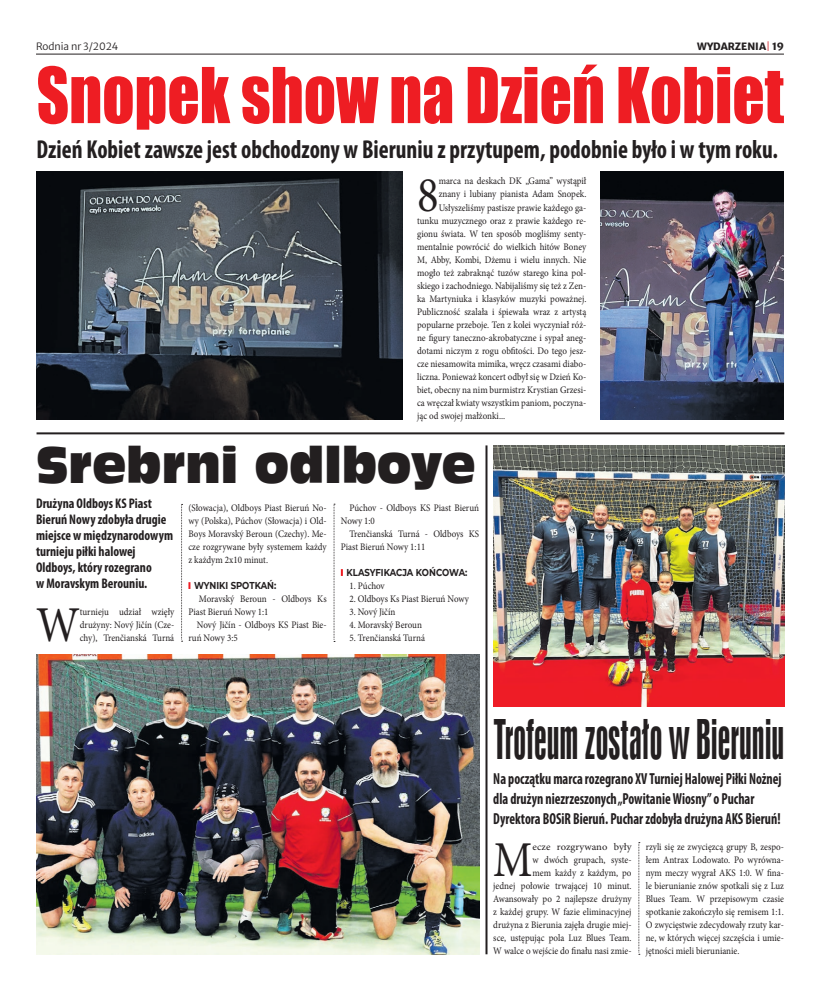
<style>
.page{position:relative;width:820px;height:993px;background:#fff}
.page>*{position:absolute;margin:0;border:0;box-sizing:border-box;transform-origin:0 0}
.tytul_maly{font:71px "Impact";color:#ee1d23;scale:.89 1}
.tytul_maly-2{font:51.1px "Swis 924 EU";color:#231f20;scale:.77 1}
.Tekst{font:50.1px "Minion Pro";color:#231f20;scale:.9 1}
.Tekst-2{font:50.1px "Minion Pro";color:#231f20;scale:.88 1}
.tytul_maly-3{font:47.7px "Incised 901 Ct EU";color:#231f20;scale:.95 1}
.Tekst-3{font:700 condensed 26px "Myriad Pro";color:#231f20;scale:.91 1}
.Tekst-4{font:700 condensed 16px/20px "Myriad Pro";color:#231f20;scale:.85 1}
.Tekst-5{font:700 condensed 14px/16px "Myriad Pro";color:#231f20;scale:.95 1}
.Tekst-6{font:10px/13px "Minion Pro";color:#231f20;scale:.9 1}
.Tekst-7{font:10px/13px "Minion Pro";color:#231f20;text-align:right;scale:1.05 1}
.t1{font:700 10px "Montserrat";color:#231f20;scale:.85 1}
.Tekst-8{font:10px "Merriweather Sans";color:#231f20}
.Tekst-9{font:800 10px "Merriweather Sans";color:#231f20}
.s1{font-weight:400;color:#d1232a}
</style>
<div class="page">
<hr style="left:36px;top:54px;width:747px;height:1px;background:#231f20">
<img style="left:493px;top:445px;width:291px;height:261px">
<hr style="left:36px;top:432px;width:748px;height:2px;background:#231f20">
<hr style="left:485px;top:445px;width:2px;height:508px;background:#231f20">
<svg style="left:638px;top:842px;width:1px;height:112px"></svg>
<img style="left:36px;top:654px;width:443px;height:299px">
<svg style="left:181px;top:504px;width:1px;height:137px"></svg>
<svg style="left:333px;top:503px;width:2px;height:139px"></svg>
<svg style="left:188px;top:582px;width:2px;height:6px"></svg>
<svg style="left:341px;top:569px;width:2px;height:6px"></svg>
<img style="left:600px;top:171px;width:183px;height:248px">
<img style="left:36px;top:171px;width:367px;height:248px">
<p class="Tekst-8" style="left:36px;top:37px;width:84px">Rodnia nr 3/2024</p>
<p class="Tekst-9" style="left:697px;top:37px;width:88px">WYDARZENIA<span class="s1">|</span> 19</p>
<p class="tytul_maly" style="left:36px;top:40px;width:841px">Snopek show na Dzień Kobiet</p>
<p class="Tekst-3" style="left:36px;top:133px;width:816px">Dzień Kobiet zawsze jest obchodzony w Bieruniu z przytupem, podobnie było i w tym roku.</p>
<p class="Tekst" style="left:417px;top:161px;width:26px">8</p>
<p class="Tekst-6" style="left:438px;top:175px;width:165px">marca na deskach DK „Gama” wystąpił</p>
<p class="Tekst-6" style="left:438px;top:188px;width:165px">znany i lubiany pianista Adam Snopek.</p>
<p class="Tekst-6" style="left:438px;top:201px;width:165px">Usłyszeliśmy pastisze prawie każdego ga-</p>
<p class="Tekst-6" style="left:417px;top:214px;width:189px">tunku muzycznego oraz z prawie każdego re-</p>
<p class="Tekst-6" style="left:417px;top:227px;width:189px">gionu świata. W ten sposób mogliśmy senty-</p>
<p class="Tekst-6" style="left:417px;top:240px;width:189px">mentalnie powrócić do wielkich hitów Boney</p>
<p class="Tekst-6" style="left:417px;top:253px;width:189px">M, Abby, Kombi, Dżemu i wielu innych. Nie</p>
<p class="Tekst-6" style="left:417px;top:266px;width:189px">mogło też zabraknąć tuzów starego kina pol-</p>
<p class="Tekst-6" style="left:417px;top:279px;width:189px">skiego i zachodniego. Nabijaliśmy się też z Zen-</p>
<p class="Tekst-6" style="left:417px;top:292px;width:189px">ka Martyniuka i klasyków muzyki poważnej.</p>
<p class="Tekst-6" style="left:417px;top:305px;width:189px">Publiczność szalała i śpiewała wraz z artystą</p>
<p class="Tekst-6" style="left:417px;top:318px;width:189px">popularne przeboje. Ten z kolei wyczyniał róż-</p>
<p class="Tekst-6" style="left:417px;top:331px;width:189px">ne figury taneczno-akrobatyczne i sypał aneg-</p>
<p class="Tekst-6" style="left:417px;top:344px;width:189px">dotami niczym z rogu obfitości. Do tego jesz-</p>
<p class="Tekst-6" style="left:417px;top:357px;width:189px">cze niesamowita mimika, wręcz czasami diabo-</p>
<p class="Tekst-6" style="left:417px;top:370px;width:189px">liczna. Ponieważ koncert odbył się w Dzień Ko-</p>
<p class="Tekst-6" style="left:417px;top:383px;width:189px">biet, obecny na nim burmistrz Krystian Grzesi-</p>
<p class="Tekst-6" style="left:417px;top:396px;width:189px">ca wręczał kwiaty wszystkim paniom, poczyna-</p>
<p class="Tekst-6" style="left:417px;top:409px;width:99px">jąc od swojej małżonki...</p>
<p class="tytul_maly-3" style="left:36px;top:435px;width:464px">Srebrni odlboye</p>
<p class="Tekst-5" style="left:36px;top:495px;width:146px">Drużyna Oldboys KS Piast<br>Bieruń Nowy zdobyła drugie miejsce w międzynarodowym turnieju piłki halowej<br>Oldboys, który rozegrano<br>w Moravskym Berouniu.</p>
<p class="Tekst-6" style="left:188px;top:501px;width:155px;text-align:justify">(Słowacja), Oldboys Piast Bieruń No&shy;wy (Polska), Púchov (Słowacja) i Old-Boys Moravský Beroun (Czechy). Me&shy;cze rozgrywane były systemem każdy z każdym 2x10 minut.</p>
<p class="t1" style="left:194px;top:578px;width:98px">WYNIKI SPOTKAŃ:</p>
<p class="Tekst-6" style="left:188px;top:592px;width:155px;text-indent:11px">Moravský Beroun - Oldboys Ks<br>Piast Bieruń Nowy 1:1</p>
<p class="Tekst-6" style="left:188px;top:618px;width:155px;text-indent:9px">Nový Jičín - Oldboys KS Piast Bie&shy;ruń Nowy 3:5</p>
<p class="Tekst-6" style="left:341px;top:501px;width:155px;text-indent:9px">Púchov - Oldboys KS Piast Bieruń<br>Nowy 1:0</p>
<p class="Tekst-6" style="left:341px;top:527px;width:155px;text-indent:9px">Trenčianská Turná - Oldboys KS<br>Piast Bieruń Nowy 1:11</p>
<p class="t1" style="left:346px;top:565px;width:144px">KLASYFIKACJA KOŃCOWA:</p>
<p class="Tekst-6" style="left:349px;top:579px;width:41px">1. Púchov</p>
<p class="Tekst-6" style="left:349px;top:592px;width:134px">2. Oldboys Ks Piast Bieruń Nowy</p>
<p class="Tekst-6" style="left:349px;top:605px;width:53px">3. Nový Jičín</p>
<p class="Tekst-6" style="left:349px;top:618px;width:82px">4. Moravský Beroun</p>
<p class="Tekst-6" style="left:349px;top:631px;width:85px">5. Trenčianská Turná</p>
<p class="Tekst" style="left:36px;top:591px;width:50px">W</p>
<p class="Tekst-6" style="left:80px;top:605px;width:106px;text-align:justify">turnieju udział wzięły drużyny: Nový Jičín (Cze&shy;chy), Trenčianská Turná</p>
<p class="tytul_maly-2" style="left:493px;top:709px;width:379px">Trofeum zostało w Bieruniu</p>
<p class="Tekst-4" style="left:493px;top:767px;width:340px">Na początku marca rozegrano XV Turniej Halowej Piłki Nożnej dla drużyn niezrzeszonych „Powitanie Wiosny” o Puchar<br>Dyrektora BOSiR Bieruń. Puchar zdobyła drużyna AKS Bieruń!</p>
<p class="Tekst-7" style="left:493px;top:840px;width:133px">ecze rozgrywano były<br>w dwóch grupach, syste-<br>mem każdy z każdym, po<br>jednej połowie trwającej 10 minut.<br>Awansowały po 2 najlepsze drużyny z każdej grupy. W fazie eliminacyjnej drużyna z Bierunia zajęła drugie miej&shy;sce, ustępując pola Luz Blues Team.<br>W walce o wejście do finału nasi zmie-</p>
<p class="Tekst-6" style="left:645px;top:840px;width:155px;text-align:justify">rzyli się ze zwycięzcą grupy B, zespo&shy;łem Antrax Lodowato. Po wyrówna&shy;nym meczy wygrał AKS 1:0. W fina&shy;le bierunianie znów spotkali się z Luz Blues Team. W przepisowym czasie spotkanie zakończyło się remisem 1:1.<br>O zwycięstwie zdecydowały rzuty kar&shy;ne, w których więcej szczęścia i umie&shy;jętności mieli bierunianie.</p>
<p class="Tekst-2" style="left:493px;top:826px;width:46px">M</p>
</div>
